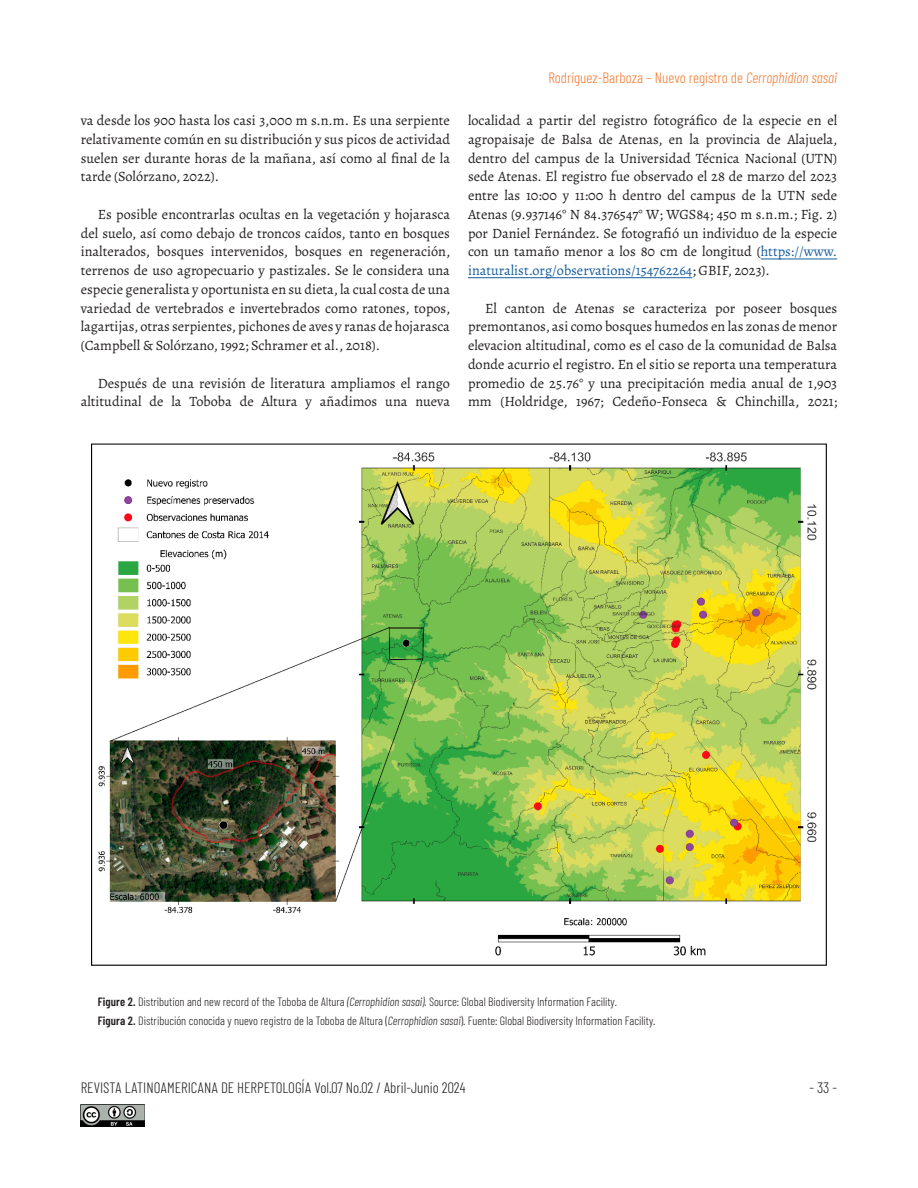
<style>
.page{position:relative;width:918px;height:1188px;background:#fff}
.page>*{position:absolute;margin:0;border:0;box-sizing:border-box;transform-origin:0 0}
.t1{font:300 15px "Barlow Condensed";color:#231f20}
.t2{font:300 15px "Barlow Condensed";color:#f47b31}
._02-txt_Artículo_2{font:14.25px/18.8px "Alegreya";color:#231f20;text-align:justify}
._02-txt_pie_de_Foto{font:300 12px "Barlow Condensed";color:#231f20}
.s1{font-style:italic}
.s2{color:#175d9e}
.s3{font-weight:600}
</style>
<div class="page">
<img style="left:81px;top:1104px;width:64px;height:23px">
<img style="left:91px;top:443px;width:736px;height:523px">
<hr style="left:761px;top:259px;width:76px;height:1px;background:#175d9e">
<hr style="left:468px;top:277px;width:224px;height:1px;background:#175d9e">
<p class="_02-txt_Artículo_2" style="left:81px;top:111px;width:371px">va desde los 900 hasta los casi 3,000 m s.n.m. Es una serpiente relativamente común en su distribución y sus picos de actividad suelen ser durante horas de la mañana, así como al final de la tarde (Solórzano, 2022).</p>
<p class="_02-txt_Artículo_2" style="left:81px;top:205px;width:371px;text-indent:17px">Es posible encontrarlas ocultas en la vegetación y hojarasca del suelo, así como debajo de troncos caídos, tanto en bosques inalterados, bosques intervenidos, bosques en regeneración, terrenos de uso agropecuario y pastizales. Se le considera una especie generalista y oportunista en su dieta, la cual costa de una variedad de vertebrados e invertebrados como ratones, topos, lagartijas, otras serpientes, pichones de aves y ranas de hojarasca (Campbell &amp; Solórzano, 1992; Schramer et al., 2018).</p>
<p class="_02-txt_Artículo_2" style="left:81px;top:373px;width:371px;text-align:right">Después de una revisión de literatura ampliamos el rango altitudinal de la Toboba de Altura y añadimos una nueva</p>
<p class="t2" style="left:548px;top:68px;width:290px">Rodríguez-Barboza – Nuevo registro de <span class="s1">Cerrophidion sasai</span></p>
<p class="_02-txt_Artículo_2" style="left:468px;top:111px;width:371px">localidad a partir del registro fotográfico de la especie en el agropaisaje de Balsa de Atenas, en la provincia de Alajuela, dentro del campus de la Universidad Técnica Nacional (UTN) sede Atenas. El registro fue observado el 28 de marzo del 2023 entre las 10:00 y 11:00 h dentro del campus de la UTN sede Atenas (9.937146° N 84.376547° W; WGS84; 450 m s.n.m.; Fig. 2) por Daniel Fernández. Se fotografió un individuo de la especie con un tamaño menor a los 80 cm de longitud (<span class="s2">https://www. inaturalist.org/observations/154762264</span>; GBIF, 2023).</p>
<p class="_02-txt_Artículo_2" style="left:468px;top:298px;width:371px;text-indent:17px">El canton de Atenas se caracteriza por poseer bosques premontanos, asi como bosques humedos en las zonas de menor elevacion altitudinal, como es el caso de la comunidad de Balsa donde acurrio el registro. En el sitio se reporta una temperatura promedio de 25.76° y una precipitación media anual de 1,903 mm (Holdridge, 1967; Cedeño-Fonseca &amp; Chinchilla, 2021;</p>
<p class="_02-txt_pie_de_Foto" style="left:98px;top:995px;width:521px"><span class="s3">Figure 2.</span> Distribution and new record of the Toboba de Altura <span class="s1">(Cerrophidion sasai).</span> Source: Global Biodiversity Information Facility.</p>
<p class="_02-txt_pie_de_Foto" style="left:98px;top:1013px;width:559px"><span class="s3">Figura 2.</span> Distribución conocida y nuevo registro de la Toboba de Altura (<span class="s1">Cerrophidion sasai</span>). Fuente: Global Biodiversity Information Facility.</p>
<p class="t1" style="left:81px;top:1079px;width:386px">REVISTA LATINOAMERICANA DE HERPETOLOGÍA Vol.07 No.02 / Abril-Junio 2024</p>
<p class="t1" style="left:809px;top:1079px;width:29px">- 33 -</p>
</div>
